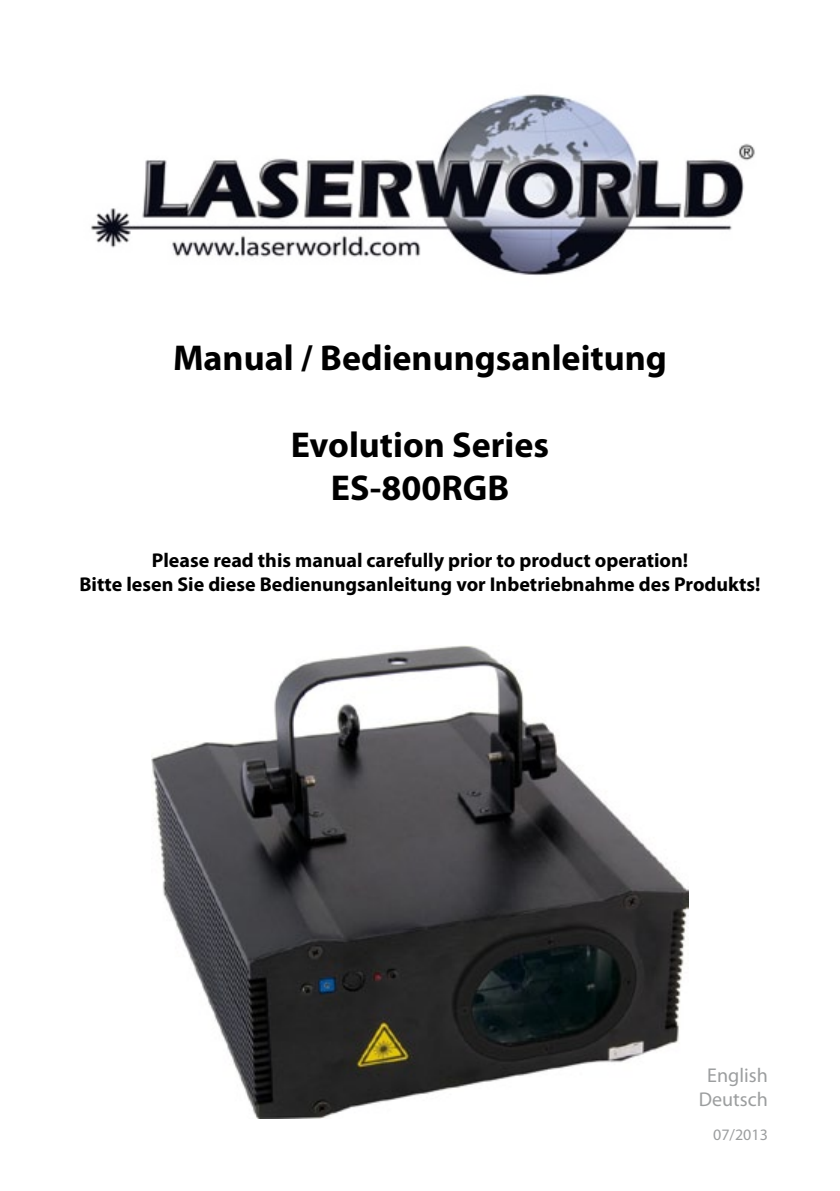
<style>
.page{position:relative;width:840px;height:1191px;background:#fff}
.page>*{position:absolute;margin:0;border:0;box-sizing:border-box;transform-origin:0 0}
.t1{font:700 36px/43.2px "Myriad Pro";color:#000;text-align:center}
.t2{font:700 20px/24px "Myriad Pro";color:#000;text-align:center}
.t3{font:20px/24px "Myriad Pro";color:#9c9e9f;text-align:center}
.t4{font:16px "Myriad Pro";color:#9c9e9f}
</style>
<div class="page">
<img style="left:91px;top:94px;width:664px;height:181px">
<img style="left:151px;top:645px;width:537px;height:474px">
<h1 class="t1" style="left:173px;top:335px;width:495px">Manual / Bedienungsanleitung</h1>
<h1 class="t1" style="left:291px;top:421px;width:260px">Evolution Series<br>ES-800RGB</h1>
<p class="t2" style="left:79px;top:547px;width:682px">Please read this manual carefully prior to product operation!<br>Bitte lesen Sie diese Bedienungsanleitung vor Inbetriebnahme des Produkts!</p>
<p class="t3" style="left:698px;top:1063px;width:71px">English<br>Deutsch</p>
<p class="t4" style="left:712px;top:1124px;width:56px">07/2013</p>
</div>
